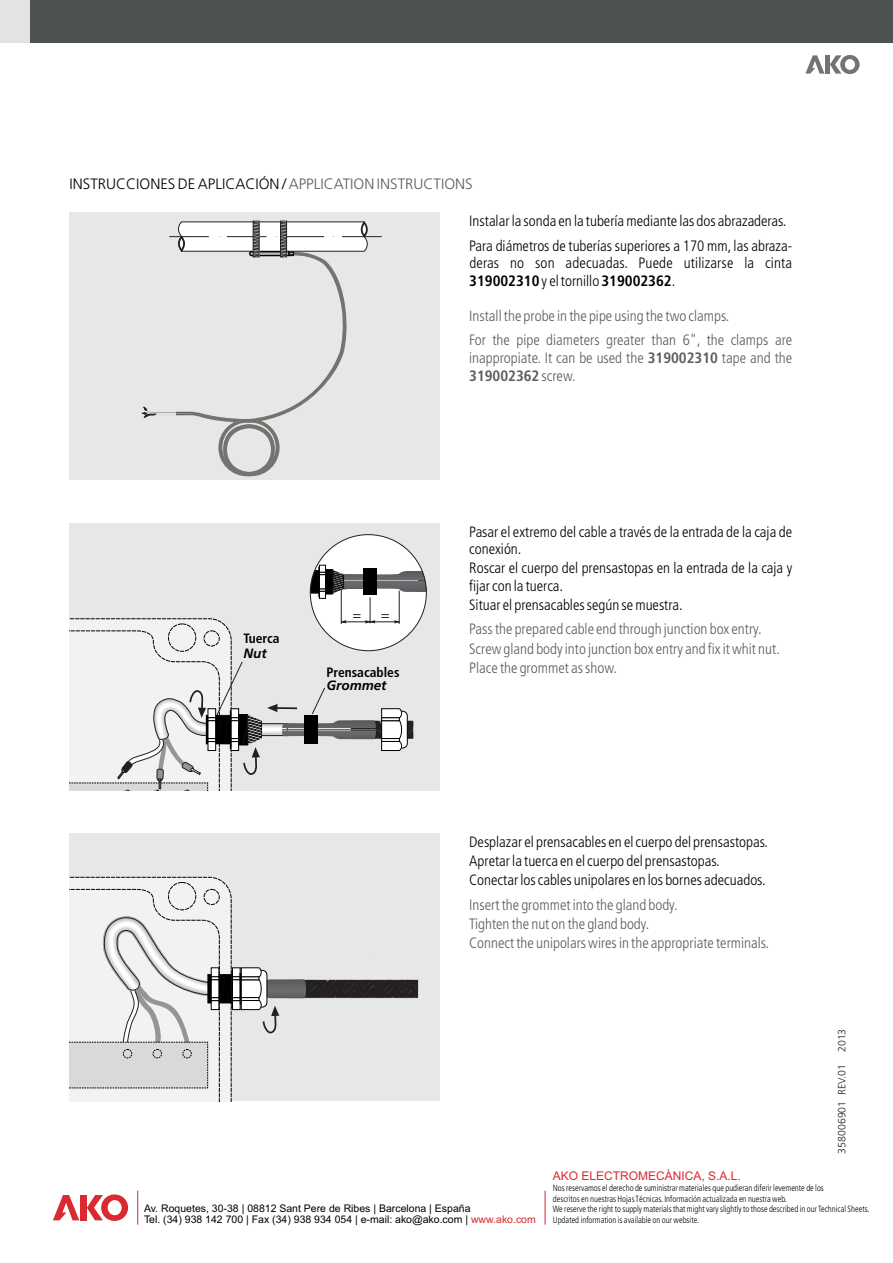
<style>
.page{position:relative;width:893px;height:1263px;background:#fff}
.page>*{position:absolute;margin:0;border:0;box-sizing:border-box;transform-origin:0 0}
.t1{font:300 condensed 15px/17.4px "Frutiger 47";color:#000}
.t2{font:300 condensed 15px/19.2px "Frutiger 47";color:#5c5c5c}
.t3{font:300 15px "Frutiger 45";color:#000}
.t4{font:700 condensed 15px "Frutiger 67";color:#000}
.t5{font:700 condensed 15px "Frutiger 67";color:#5c5c5c}
.t6{font:700 condensed 13.5px "Frutiger 67";color:#000}
.t7{font:italic 700 13.5px "Frutiger 66";color:#000}
.t8{font:12px "Arial";color:#db2930}
.t9{font:10.5px/10.5px "Arial";color:#000}
.t10{font:300 10.5px "Frutiger 45";color:#241f21}
.t11{font:300 condensed 9px/10.5px "Frutiger 47";color:#000;scale:.94 1}
.s1{color:#5c5c5c}
.s2{font-family:"Frutiger 47";font-weight:300}
.s3{font-family:"Frutiger 67";font-weight:700}
.s4{color:#db2930}
</style>
<div class="page">
<svg style="left:805px;top:55px;width:19px;height:19px"></svg>
<div style="left:825px;top:55px;width:5px;height:19px;background:#737373"></div>
<svg style="left:830px;top:55px;width:30px;height:19px"></svg>
<div style="left:30px;top:0;width:863px;height:43px;background:#4f5252"></div>
<div style="left:0;top:0;width:30px;height:43px;background:#e3e3e3"></div>
<div style="left:69px;top:212px;width:371px;height:268px;background:#e6e8e8"></div>
<div style="left:69px;top:833px;width:371px;height:268px;background:#e6e8e8"></div>
<div style="left:69px;top:523px;width:371px;height:268px;background:#e6e8e8"></div>
<svg style="left:142px;top:221px;width:240px;height:255px"></svg>
<div style="left:280px;top:221px;width:7px;height:36px;border:1px solid #241f21"></div>
<div style="left:253px;top:221px;width:7px;height:36px;border:1px solid #241f21"></div>
<div style="left:310px;top:535px;width:116px;height:116px;background:#fff;border-radius:50%"></div>
<svg style="left:53px;top:1195px;width:26px;height:25px"></svg>
<div style="left:81px;top:1195px;width:6px;height:25px;background:#db2930"></div>
<svg style="left:87px;top:1194px;width:41px;height:27px"></svg>
<hr style="left:137px;top:1191px;width:1px;height:34px;background:#db2930">
<hr style="left:545px;top:1191px;width:1px;height:34px;background:#db2930">
<svg style="left:69px;top:565px;width:357px;height:226px"></svg>
<svg style="left:69px;top:876px;width:350px;height:225px"></svg>
<p class="t3" style="left:70px;top:178px;width:405px">INSTRUCCIONES DE APLICACIÓN / <span class="s1">APPLICATION INSTRUCTIONS</span></p>
<p class="t6" style="left:243px;top:632px;width:38px">Tuerca</p>
<p class="t7" style="left:243px;top:647px;width:25px">Nut</p>
<p class="t6" style="left:326px;top:667px;width:75px">Prensacables</p>
<p class="t7" style="left:326px;top:680px;width:62px">Grommet</p>
<p class="t1" style="left:469px;top:210px;width:324px;line-height:24.5px">Instalar la sonda en la tubería mediante las dos abrazaderas.<br>Para diámetros de tuberías superiores a 170 mm, las abraza-</p>
<p class="t1" style="left:469px;top:255px;width:324px">deras no son adecuadas. Puede utilizarse la cinta</p>
<p class="t4" style="left:469px;top:275px;width:208px">319002310 <span class="s2">y el tornillo</span> 319002362<span class="s2">.</span></p>
<p class="t2" style="left:469px;top:305px;width:324px;line-height:24.5px">Install the probe in the pipe using the two clamps.<br>For the pipe diameters greater than 6", the clamps are</p>
<p class="t2" style="left:469px;top:349px;width:324px">inappropiate. It can be used the <span class="s3">319002310</span> tape and the</p>
<p class="t5" style="left:469px;top:370px;width:108px">319002362 <span class="s2">screw.</span></p>
<p class="t1" style="left:469px;top:524px;width:324px">Pasar el extremo del cable a través de la entrada de la caja de conexión.</p>
<p class="t1" style="left:469px;top:561px;width:324px">Roscar el cuerpo del prensastopas en la entrada de la caja y fijar con la tuerca.</p>
<p class="t1" style="left:469px;top:597px;width:215px">Situar el prensacables según se muestra.</p>
<p class="t2" style="left:469px;top:621px;width:312px">Pass the prepared cable end through junction box entry.<br>Screw gland body into junction box entry and fix it whit nut.<br>Place the grommet as show.</p>
<p class="t1" style="left:469px;top:833px;width:300px;line-height:19.2px">Desplazar el prensacables en el cuerpo del prensastopas.<br>Apretar la tuerca en el cuerpo del prensastopas.<br>Conectar los cables unipolares en los bornes adecuados.</p>
<p class="t2" style="left:469px;top:896px;width:301px">Insert the grommet into the gland body.<br>Tighten the nut on the gland body.<br>Connect the unipolars wires in the appropriate terminals.</p>
<p class="t10" style="left:837px;top:1153px;width:126px;rotate:-90deg">358006901 REV.01 2013</p>
<p class="t9" style="left:144px;top:1204px;width:393px">Av. Roquetes, 30-38 | 08812 Sant Pere de Ribes | Barcelona | España<br>Tel. (34) 938 142 700 | Fax (34) 938 934 054 | e-mail: ako@ako.com | <span class="s4">www.ako.com</span></p>
<p class="t8" style="left:553px;top:1171px;width:190px">AKO ELECTROMECÀNICA, S.A.L.</p>
<p class="t11" style="left:553px;top:1184px;width:338px">Nos reservamos el derecho de suministrar materiales que pudieran diferir levemente de los<br>descritos en nuestras Hojas Técnicas. Información actualizada en nuestra web.<br>We reserve the right to supply materials that might vary slightly to those described in our Technical Sheets.<br>Updated information is available on our website.</p>
</div>
